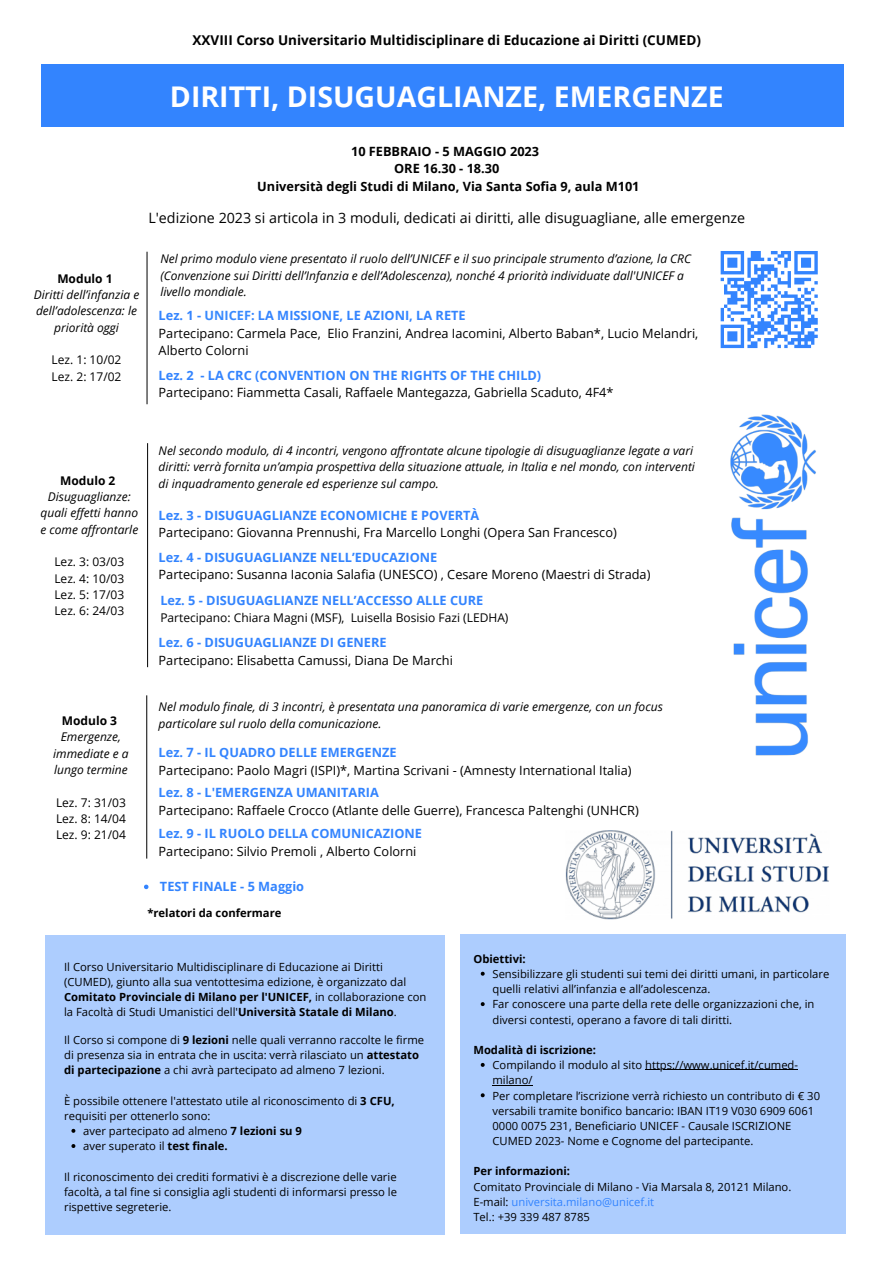
<style>
.page{position:relative;width:893px;height:1263px;background:#fff}
.page>*{position:absolute;margin:0;border:0;box-sizing:border-box;transform-origin:0 0}
.t1{font:700 28.5px "Open Sans";color:#fff}
.t2{font:14.25px "Open Sans";color:#000}
.t3{font:700 13.5px "Open Sans";color:#000}
.t4{font:12.75px/17.5px "Open Sans";color:#000}
.t5{font:700 12.75px "Open Sans";color:#3384fe}
.t6{font:700 12.75px/17.5px "Open Sans";color:#000;text-align:center}
.t7{font:italic 12.08px/16.4px "Open Sans";color:#000}
.t8{font:italic 12px/16.4px "Open Sans";color:#000;text-align:center}
.t9{font:12px/16.4px "Open Sans";color:#000;text-align:justify}
.t10{font:700 12px "Open Sans";color:#000}
.t11{font:11.25px/15.2px "Open Sans";color:#000}
.t12{font:700 11.25px "Open Sans";color:#000}
.s1{font-weight:700;color:#3384fe}
.s2{font-weight:700;color:#388afe}
.s3{font-weight:700}
.s4{color:#3384fe}
</style>
<div class="page">
<img style="left:730px;top:414px;width:86px;height:342px">
<img style="left:565px;top:830px;width:264px;height:90px">
<div style="left:41px;top:65px;width:802px;height:62px;background:#3384fe"></div>
<div style="left:45px;top:936px;width:399px;height:299px;background:#adcdfe"></div>
<hr style="left:147px;top:252px;width:1px;height:152px;background:#000">
<div style="left:461px;top:934px;width:384px;height:300px;background:#adcdfe"></div>
<hr style="left:147px;top:443px;width:1px;height:224px;background:#000">
<hr style="left:146px;top:695px;width:1px;height:163px;background:#000">
<svg style="left:720px;top:251px;width:98px;height:98px"></svg>
<svg style="left:71px;top:1129px;width:4px;height:4px"></svg>
<svg style="left:71px;top:1144px;width:4px;height:4px"></svg>
<svg style="left:481px;top:972px;width:4px;height:4px"></svg>
<svg style="left:481px;top:1002px;width:4px;height:4px"></svg>
<svg style="left:481px;top:1063px;width:4px;height:4px"></svg>
<hr style="left:645px;top:1070px;width:153px;height:1px;background:#000">
<hr style="left:492px;top:1085px;width:41px;height:1px;background:#000">
<svg style="left:481px;top:1093px;width:4px;height:4px"></svg>
<svg style="left:144px;top:885px;width:4px;height:4px"></svg>
<p class="t3" style="left:193px;top:30px;width:510px">XXVIII Corso Universitario Multidisciplinare di Educazione ai Diritti (CUMED)</p>
<h1 class="t1" style="left:170px;top:76px;width:555px">DIRITTI, DISUGUAGLIANZE, EMERGENZE</h1>
<p class="t6" style="left:257px;top:142px;width:384px">10 FEBBRAIO - 5 MAGGIO 2023<br>ORE 16.30 - 18.30<br>Università degli Studi di Milano, Via Santa Sofia 9, aula M101</p>
<p class="t2" style="left:148px;top:208px;width:598px">L'edizione 2023 si articola in 3 moduli, dedicati ai diritti, alle disuguagliane, alle emergenze</p>
<p class="t10" style="left:57px;top:270px;width:57px">Modulo 1</p>
<p class="t8" style="left:34px;top:286px;width:107px">Diritti dell’infanzia e dell’adolescenza: le priorità oggi</p>
<p class="t9" style="left:52px;top:352px;width:71px">Lez. 1: 10/02<br>Lez. 2: 17/02</p>
<p class="t8" style="left:160px;top:250px;width:532px;text-align:left">Nel primo modulo viene presentato il ruolo dell’UNICEF e il suo principale strumento d’azione, la CRC (Convenzione sui Diritti dell’Infanzia e dell’Adolescenza), nonché 4 priorità individuate dall'UNICEF a livello mondiale.</p>
<p class="t4" style="left:159px;top:306px;width:541px"><span class="s1">Lez. 1 -</span> <span class="s2">UNICEF</span><span class="s1">: LA MISSIONE, LE AZIONI, LA RETE<br></span>Partecipano: Carmela Pace, Elio Franzini, Andrea Iacomini, Alberto Baban*, Lucio Melandri,<br>Alberto Colorni</p>
<p class="t5" style="left:159px;top:366px;width:384px">Lez. 2 - LA CRC (CONVENTION ON THE RIGHTS OF THE CHILD)</p>
<p class="t4" style="left:159px;top:384px;width:456px">Partecipano: Fiammetta Casali, Raffaele Mantegazza, Gabriella Scaduto, 4F4*</p>
<p class="t10" style="left:60px;top:472px;width:57px">Modulo 2</p>
<p class="t8" style="left:40px;top:488px;width:99px">Disuguaglianze: quali effetti hanno e come affrontarle</p>
<p class="t9" style="left:54px;top:553px;width:71px">Lez. 3: 03/03<br>Lez. 4: 10/03<br>Lez. 5: 17/03<br>Lez. 6: 24/03</p>
<p class="t8" style="left:159px;top:442px;width:538px;text-align:left">Nel secondo modulo, di 4 incontri, vengono affrontate alcune tipologie di disuguaglianze legate a vari diritti: verrà fornita un’ampia prospettiva della situazione attuale, in Italia e nel mondo, con interventi di inquadramento generale ed esperienze sul campo.</p>
<p class="t5" style="left:159px;top:506px;width:322px">Lez. 3 - DISUGUAGLIANZE ECONOMICHE E POVERTÀ</p>
<p class="t4" style="left:159px;top:523px;width:460px">Partecipano: Giovanna Prennushi, Fra Marcello Longhi (Opera San Francesco)</p>
<p class="t5" style="left:159px;top:548px;width:280px">Lez. 4 - DISUGUAGLIANZE NELL’EDUCAZIONE</p>
<p class="t4" style="left:159px;top:566px;width:493px">Partecipano: Susanna Iaconia Salafia (UNESCO) , Cesare Moreno (Maestri di Strada)</p>
<p class="t5" style="left:160px;top:591px;width:324px">Lez. 5 - DISUGUAGLIANZE NELL’ACCESSO ALLE CURE</p>
<p class="t9" style="left:160px;top:609px;width:350px">Partecipano: Chiara Magni (MSF), Luisella Bosisio Fazi (LEDHA)</p>
<p class="t5" style="left:159px;top:633px;width:229px">Lez. 6 - DISUGUAGLIANZE DI GENERE</p>
<p class="t4" style="left:159px;top:651px;width:296px">Partecipano: Elisabetta Camussi, Diana De Marchi</p>
<p class="t10" style="left:62px;top:712px;width:57px">Modulo 3</p>
<p class="t8" style="left:53px;top:728px;width:77px">Emergenze, immediate e a lungo termine</p>
<p class="t9" style="left:56px;top:794px;width:71px">Lez. 7: 31/03<br>Lez. 8: 14/04<br>Lez. 9: 21/04</p>
<p class="t7" style="left:159px;top:698px;width:506px">Nel modulo finale, di 3 incontri, è presentata una panoramica di varie emergenze, con un focus particolare sul ruolo della comunicazione.</p>
<p class="t5" style="left:159px;top:744px;width:239px">Lez. 7 - IL QUADRO DELLE EMERGENZE</p>
<p class="t4" style="left:159px;top:761px;width:474px">Partecipano: Paolo Magri (ISPI)*, Martina Scrivani - (Amnesty International Italia)</p>
<p class="t5" style="left:159px;top:783px;width:222px">Lez. 8 - L'EMERGENZA UMANITARIA</p>
<p class="t4" style="left:159px;top:801px;width:482px">Partecipano: Raffaele Crocco (Atlante delle Guerre), Francesca Paltenghi (UNHCR)</p>
<p class="t5" style="left:159px;top:825px;width:265px">Lez. 9 - IL RUOLO DELLA COMUNICAZIONE</p>
<p class="t4" style="left:159px;top:842px;width:259px">Partecipano: Silvio Premoli , Alberto Colorni</p>
<p class="t5" style="left:160px;top:878px;width:146px">TEST FINALE - 5 Maggio</p>
<p class="t12" style="left:147px;top:905px;width:136px">*relatori da confermare</p>
<p class="t11" style="left:64px;top:959px;width:364px">Il Corso Universitario Multidisciplinare di Educazione ai Diritti (CUMED), giunto alla sua ventottesima edizione, è organizzato dal <span class="s3">Comitato Provinciale di Milano per l'UNICEF,</span> in collaborazione con la Facoltà di Studi Umanistici dell'<span class="s3">Università Statale di Milano</span>.</p>
<p class="t11" style="left:64px;top:1032px;width:361px">Il Corso si compone di <span class="s3">9 lezioni</span> nelle quali verranno raccolte le firme di presenza sia in entrata che in uscita: verrà rilasciato un <span class="s3">attestato di partecipazione</span> a chi avrà partecipato ad almeno 7 lezioni.</p>
<p class="t11" style="left:64px;top:1093px;width:332px">È possibile ottenere l'attestato utile al riconoscimento di <span class="s3">3 CFU, </span>requisiti per ottenerlo sono:</p>
<p class="t11" style="left:83px;top:1123px;width:220px">aver partecipato ad almeno <span class="s3">7 lezioni su 9 </span>aver superato il <span class="s3">test finale.</span></p>
<p class="t11" style="left:64px;top:1168px;width:334px;text-align:justify">Il riconoscimento dei crediti formativi è a discrezione delle varie facoltà, a tal fine si consiglia agli studenti di informarsi presso le rispettive segreterie.</p>
<p class="t12" style="left:473px;top:951px;width:54px">Obiettivi:</p>
<p class="t11" style="left:492px;top:966px;width:338px">Sensibilizzare gli studenti sui temi dei diritti umani, in particolare quelli relativi all’infanzia e all’adolescenza.<br>Far conoscere una parte della rete delle organizzazioni che, in diversi contesti, operano a favore di tali diritti.</p>
<p class="t11" style="left:492px;top:1057px;width:329px">Compilando il modulo al sito https://www.unicef.it/cumed&shy;milano/<br>Per completare l’iscrizione verrà richiesto un contributo di € 30 versabili tramite bonifico bancario: IBAN IT19 V030 6909 6061<br>0000 0075 231, Beneficiario UNICEF - Causale ISCRIZIONE CUMED 2023- Nome e Cognome del partecipante.</p>
<p class="t12" style="left:473px;top:1042px;width:124px">Modalità di iscrizione:</p>
<p class="t12" style="left:473px;top:1163px;width:98px">Per informazioni:</p>
<p class="t11" style="left:473px;top:1179px;width:319px">Comitato Provinciale di Milano - Via Marsala 8, 20121 Milano.<br>E-mail: <span class="s4">universita.milano@unicef.it<br></span>Tel.: +39 339 487 8785</p>
</div>
